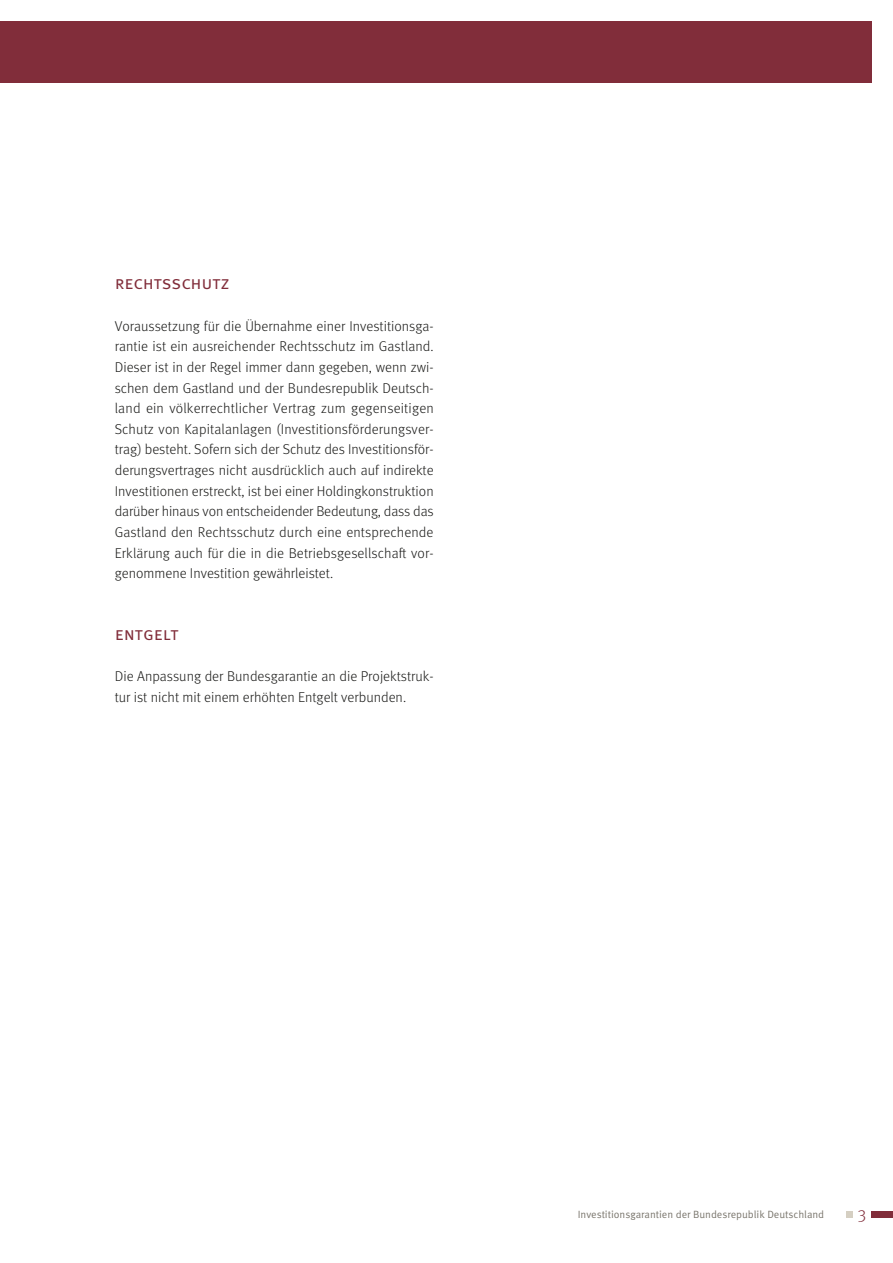
<style>
.page{position:relative;width:893px;height:1263px;background:#fff}
.page>*{position:absolute;margin:0;border:0;box-sizing:border-box;transform-origin:0 0}
.t1{font:18.3px "Meta Pro Norm";letter-spacing:-.01em;color:#812d3a}
.t2{font:300 17.25px "Meta Pro";color:#812d3a}
.t3{font:300 14.25px/20.5px "Meta Pro";color:#1a1a18;text-align:justify}
.t4{font:10.5px "Meta Pro Norm";letter-spacing:-.005em;color:#7a766d}
</style>
<div class="page">
<div style="left:872px;top:1211px;width:21px;height:7px;background:#812d3a"></div>
<div style="left:846px;top:1211px;width:7px;height:7px;background:#d5cfc2"></div>
<div style="left:0;top:21px;width:872px;height:62px;background:#812d3a"></div>
<p class="t1" style="left:115px;top:269px;width:116px">rechtsschutz</p>
<p class="t3" style="left:115px;top:315px;width:320px">Voraussetzung für die Übernahme einer Investitionsga&shy;rantie ist ein ausreichender Rechtsschutz im Gastland.<br>Dieser ist in der Regel immer dann gegeben, wenn zwi&shy;schen dem Gastland und der Bundesrepublik Deutsch&shy;land ein völkerrechtlicher Vertrag zum gegenseitigen Schutz von Kapitalanlagen (Investitionsförderungsver&shy;trag) besteht. Sofern sich der Schutz des Investitionsför&shy;derungsvertrages nicht ausdrücklich auch auf indirekte Investitionen erstreckt, ist bei einer Holdingkonstruktion darüber hinaus von entscheidender Bedeutung, dass das Gastland den Rechtsschutz durch eine entsprechende Erklärung auch für die in die Betriebsgesellschaft vor&shy;genommene Investition gewährleistet.</p>
<p class="t1" style="left:115px;top:620px;width:66px">entgelt</p>
<p class="t3" style="left:115px;top:665px;width:320px">Die Anpassung der Bundesgarantie an die Projektstruk&shy;tur ist nicht mit einem erhöhten Entgelt verbunden.</p>
<p class="t4" style="left:578px;top:1206px;width:248px">Investitionsgarantien der Bundesrepublik Deutschland</p>
<p class="t2" style="left:858px;top:1200px;width:10px">3</p>
</div>
